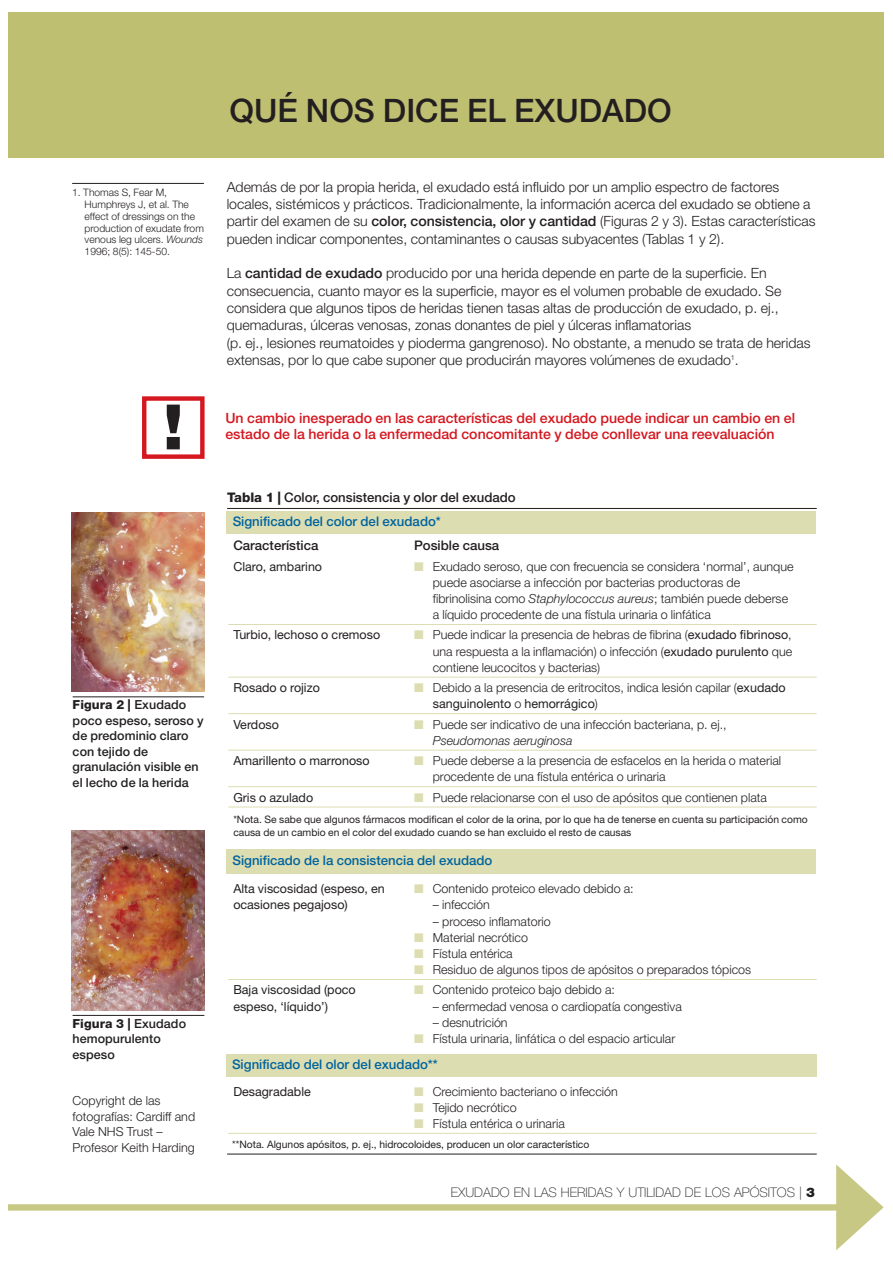
<style>
.page{position:relative;width:893px;height:1263px;background:#fff}
.page>*{position:absolute;margin:0;border:0;box-sizing:border-box;transform-origin:0 0}
.t1{font:900 62.7px "Helvetica Neue";color:#231f20}
.t2{font:500 32.4px "Helvetica Neue";color:#231f20}
.t3{font:300 14.1px/17.4px "Helvetica Neue";color:#231f20}
.t4{font:500 14.1px/16.2px "Helvetica Neue";color:#d5171f}
.t5{font:500 13.2px "Helvetica Neue";color:#00649e}
.t6{font:500 13.2px "Helvetica Neue";color:#231f20}
.t7{font:100 13.2px "Helvetica Neue";color:#231f20}
.t8{font:300 12.45px/16.2px "Helvetica Neue";color:#231f20}
.t9{font:12.45px "Helvetica Neue";color:#231f20}
.t10{font:500 12.45px/15.5px "Helvetica Neue";letter-spacing:.005em;color:#231f20}
.t11{font:10.35px/13.2px "Helvetica Neue";color:#231f20}
.t12{font:300 10.35px/11.7px "Helvetica Neue";color:#231f20}
.s1{font-style:italic}
.s2{font-weight:800}
.s3{font-weight:500}
.s4{color:#ddddb2}
.s5{font-weight:400}
.s6{font-weight:900}
</style>
<div class="page">
<svg style="left:836px;top:1165px;width:47px;height:85px"></svg>
<div style="left:9px;top:13px;width:875px;height:145px;background:#bebf70"></div>
<div style="left:9px;top:1205px;width:859px;height:5px;background:#c8c885"></div>
<hr style="left:227px;top:508px;width:589px;height:1px;background:#231f20">
<hr style="left:228px;top:624px;width:588px;height:1px;background:#ddddb2">
<hr style="left:228px;top:677px;width:588px;height:1px;background:#ddddb2">
<hr style="left:228px;top:713px;width:588px;height:1px;background:#ddddb2">
<hr style="left:228px;top:750px;width:588px;height:1px;background:#ddddb2">
<hr style="left:228px;top:786px;width:588px;height:1px;background:#ddddb2">
<hr style="left:228px;top:807px;width:588px;height:1px;background:#ddddb2">
<hr style="left:228px;top:979px;width:588px;height:1px;background:#ddddb2">
<hr style="left:228px;top:1133px;width:588px;height:1px;background:#ddddb2">
<hr style="left:227px;top:1154px;width:589px;height:1px;background:#231f20">
<div style="left:226px;top:511px;width:590px;height:22px;background:#ddddb2"></div>
<div style="left:226px;top:849px;width:590px;height:25px;background:#ddddb2"></div>
<div style="left:226px;top:1054px;width:590px;height:23px;background:#ddddb2"></div>
<hr style="left:72px;top:183px;width:132px;height:1px;background:#231f20">
<div style="left:142px;top:396px;width:62px;height:63px;border:4px solid #d5171f"></div>
<img style="left:71px;top:513px;width:133px;height:179px">
<img style="left:72px;top:831px;width:132px;height:180px">
<hr style="left:73px;top:697px;width:131px;height:1px;background:#231f20">
<hr style="left:73px;top:1015px;width:131px;height:1px;background:#231f20">
<h2 class="t2" style="left:229px;top:99px;width:443px">QUÉ NOS DICE EL EXUDADO</h2>
<p class="t12" style="left:85px;top:188px;width:121px;text-indent:-13px">1. Thomas S, Fear M,<br>Humphreys J, et al. The effect of dressings on the production of exudate from venous leg ulcers. <span class="s1">Wounds<br></span>1996; 8(5): 145-50.</p>
<h1 class="t1" style="left:163px;top:405px;width:21px">!</h1>
<p class="t10" style="left:73px;top:698px;width:132px"><span class="s2">Figura 2 |</span> Exudado poco espeso, seroso y de predominio claro con tejido de granulación visible en el lecho de la herida</p>
<p class="t10" style="left:73px;top:1017px;width:115px"><span class="s2">Figura 3 |</span> Exudado hemopurulento espeso</p>
<p class="t8" style="left:73px;top:1094px;width:124px;line-height:15.5px">Copyright de las fotografías: Cardiff and<br>Vale NHS Trust –<br>Profesor Keith Harding</p>
<p class="t3" style="left:227px;top:179px;width:590px">Además de por la propia herida, el exudado está influido por un amplio espectro de factores locales, sistémicos y prácticos. Tradicionalmente, la información acerca del exudado se obtiene a partir del examen de su <span class="s3">color, consistencia, olor y cantidad</span> (Figuras 2 y 3). Estas características pueden indicar componentes, contaminantes o causas subyacentes (Tablas 1 y 2).</p>
<p class="t3" style="left:227px;top:266px;width:585px">La <span class="s3">cantidad de exudado</span> producido por una herida depende en parte de la superficie. En consecuencia, cuanto mayor es la superficie, mayor es el volumen probable de exudado. Se considera que algunos tipos de heridas tienen tasas altas de producción de exudado, p. ej., quemaduras, úlceras venosas, zonas donantes de piel y úlceras inflamatorias<br>(p. ej., lesiones reumatoides y pioderma gangrenoso). No obstante, a menudo se trata de heridas extensas, por lo que cabe suponer que producirán mayores volúmenes de exudado<sup>1</sup>.</p>
<p class="t4" style="left:225px;top:411px;width:571px">Un cambio inesperado en las características del exudado puede indicar un cambio en el estado de la herida o la enfermedad concomitante y debe conllevar una reevaluación</p>
<p class="t6" style="left:227px;top:493px;width:290px"><span class="s2">Tabla 1 |</span> Color, consistencia y olor del exudado</p>
<p class="t6" style="left:233px;top:541px;width:87px">Característica</p>
<p class="t6" style="left:414px;top:541px;width:87px">Posible causa</p>
<p class="t9" style="left:233px;top:562px;width:90px">Claro, ambarino</p>
<p class="t8" style="left:433px;top:559px;width:362px;text-indent:-19px"><span class="s4">■</span> Exudado seroso, que con frecuencia se considera ‘normal’, aunque puede asociarse a infección por bacterias productoras de fibrinolisina como <span class="s1">Staphylococcus aureus</span>; también puede deberse a líquido procedente de una fístula urinaria o linfática</p>
<p class="t9" style="left:233px;top:631px;width:148px">Turbio, lechoso o cremoso</p>
<p class="t8" style="left:433px;top:628px;width:361px;text-align:justify;text-indent:-19px"><span class="s4">■</span> Puede indicar la presencia de hebras de fibrina (<span class="s5">exudado fibrinoso</span>, una respuesta a la inflamación) o infección (<span class="s5">exudado purulento</span> que contiene leucocitos y bacterias)</p>
<p class="t9" style="left:233px;top:683px;width:88px">Rosado o rojizo</p>
<p class="t8" style="left:433px;top:681px;width:354px;text-indent:-19px"><span class="s4">■</span> Debido a la presencia de eritrocitos, indica lesión capilar (<span class="s5">exudado sanguinolento</span> o <span class="s5">hemorrágico</span>)</p>
<p class="t9" style="left:233px;top:720px;width:47px">Verdoso</p>
<p class="t8" style="left:433px;top:717px;width:295px;text-indent:-19px"><span class="s4">■</span> Puede ser indicativo de una infección bacteriana, p. ej.,<br><span class="s1">Pseudomonas aeruginosa</span></p>
<p class="t9" style="left:233px;top:756px;width:138px">Amarillento o marronoso</p>
<p class="t8" style="left:433px;top:754px;width:350px;text-indent:-19px"><span class="s4">■</span> Puede deberse a la presencia de esfacelos en la herida o material procedente de una fístula entérica o urinaria</p>
<p class="t9" style="left:233px;top:793px;width:81px">Gris o azulado</p>
<p class="t8" style="left:414px;top:790px;width:354px"><span class="s4">■</span> Puede relacionarse con el uso de apósitos que contienen plata</p>
<p class="t11" style="left:233px;top:814px;width:576px">*Nota. Se sabe que algunos fármacos modifican el color de la orina, por lo que ha de tenerse en cuenta su participación como causa de un cambio en el color del exudado cuando se han excluido el resto de causas</p>
<p class="t5" style="left:233px;top:516px;width:210px">Significado del color del exudado*</p>
<p class="t5" style="left:232px;top:856px;width:261px">Significado de la consistencia del exudado</p>
<p class="t9" style="left:233px;top:884px;width:153px">Alta viscosidad (espeso, en</p>
<p class="t8" style="left:414px;top:882px;width:221px"><span class="s4">■</span> Contenido proteico elevado debido a:</p>
<p class="t9" style="left:233px;top:901px;width:116px">ocasiones pegajoso)</p>
<p class="t8" style="left:433px;top:898px;width:59px">– infección</p>
<p class="t8" style="left:433px;top:914px;width:120px">– proceso inflamatorio</p>
<p class="t8" style="left:414px;top:930px;width:115px"><span class="s4">■</span> Material necrótico</p>
<p class="t8" style="left:414px;top:947px;width:100px"><span class="s4">■</span> Fístula entérica</p>
<p class="t8" style="left:414px;top:963px;width:338px"><span class="s4">■</span> Residuo de algunos tipos de apósitos o preparados tópicos</p>
<p class="t9" style="left:233px;top:986px;width:124px">Baja viscosidad (poco</p>
<p class="t8" style="left:414px;top:983px;width:202px"><span class="s4">■</span> Contenido proteico bajo debido a:</p>
<p class="t9" style="left:233px;top:1002px;width:96px">espeso, ‘líquido’)</p>
<p class="t8" style="left:433px;top:999px;width:250px">– enfermedad venosa o cardiopatía congestiva</p>
<p class="t8" style="left:433px;top:1015px;width:76px">– desnutrición</p>
<p class="t8" style="left:414px;top:1032px;width:263px"><span class="s4">■</span> Fístula urinaria, linfática o del espacio articular</p>
<p class="t5" style="left:232px;top:1060px;width:207px">Significado del olor del exudado**</p>
<p class="t9" style="left:233px;top:1087px;width:79px">Desagradable</p>
<p class="t8" style="left:414px;top:1084px;width:205px"><span class="s4">■</span> Crecimiento bacteriano o infección</p>
<p class="t8" style="left:414px;top:1100px;width:104px"><span class="s4">■</span> Tejido necrótico</p>
<p class="t8" style="left:414px;top:1117px;width:152px"><span class="s4">■</span> Fístula entérica o urinaria</p>
<p class="t11" style="left:232px;top:1138px;width:358px">**Nota. Algunos apósitos, p. ej., hidrocoloides, producen un olor característico</p>
<p class="t7" style="left:450px;top:1188px;width:366px">EXUDADO EN LAS HERIDAS Y UTILIDAD DE LOS APÓSITOS | <span class="s6">3</span></p>
</div>
